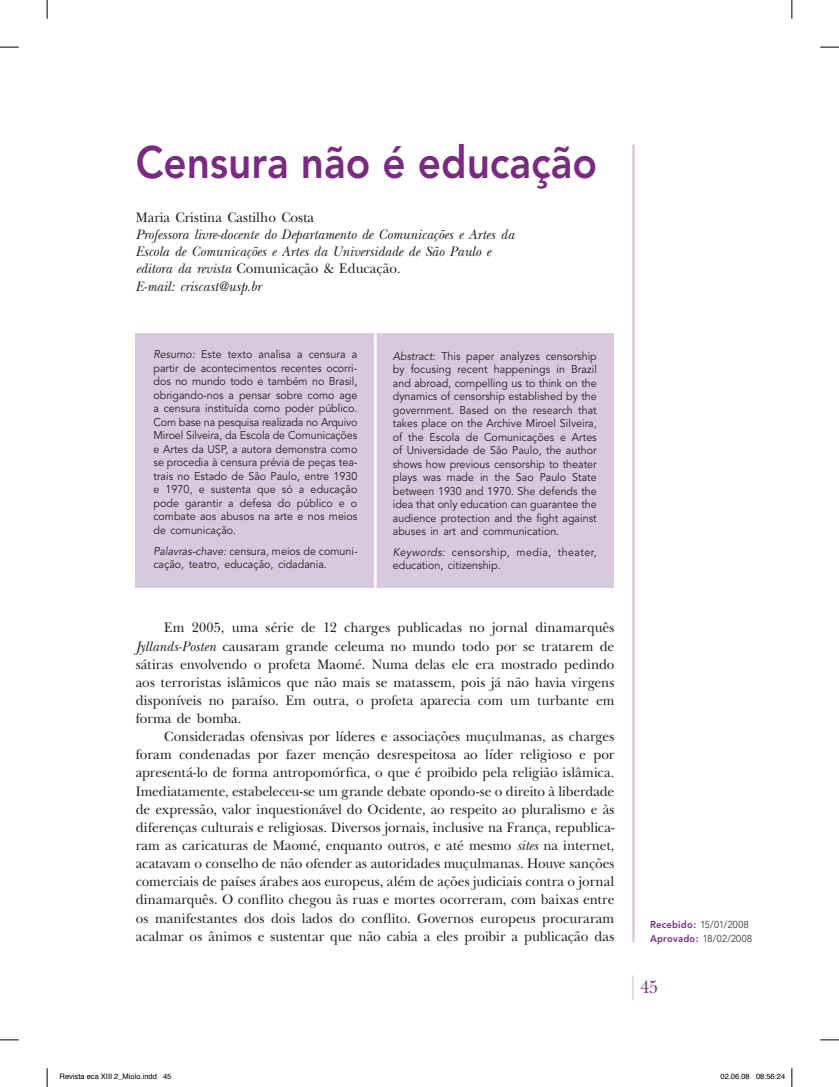
<style>
.page{position:relative;width:839px;height:1087px;background:#fff}
.page>*{position:absolute;margin:0;border:0;box-sizing:border-box;transform-origin:0 0}
.t1{font:800 45px "Avenir";color:#7b2a83;scale:.9 1}
.t2{font:18.75px "New Baskerville";color:#7b2a83;scale:.9 1}
.t3{font:14.38px/18.1px "New Baskerville";color:#231f20;text-align:justify;scale:.95 1}
.t4{font:italic 14.38px/17.2px "New Baskerville";color:#231f20;scale:.95 1}
.t5{font:11.25px/13.5px "Avenir";color:#231f20;text-align:justify;scale:.95 1}
.t6{font:11.25px/13.5px "Avenir";letter-spacing:.035em;color:#231f20;scale:.95 1}
.t7{font:300 10px/13.8px "Avenir";letter-spacing:.025em;color:#231f20;scale:.95 1}
.t8{font:7.5px "Helvetica";color:#000}
.s1{font-style:normal}
.s2{font-style:italic}
.s3{font-weight:800;color:#7b2a83}
</style>
<div class="page">
<hr style="left:632px;top:145px;width:2px;height:797px;background:#d8c9de">
<svg style="left:632px;top:975px;width:1px;height:25px"></svg>
<div style="left:136px;top:333px;width:477px;height:254px;background:#d8c9de"></div>
<hr style="left:374px;top:333px;width:2px;height:293px;background:#fff">
<svg style="left:0;top:46px;width:19px;height:2px"></svg>
<svg style="left:820px;top:46px;width:18px;height:2px"></svg>
<svg style="left:0;top:1039px;width:19px;height:1px"></svg>
<svg style="left:820px;top:1039px;width:18px;height:1px"></svg>
<svg style="left:46px;top:0;width:2px;height:19px"></svg>
<svg style="left:46px;top:1068px;width:2px;height:18px"></svg>
<svg style="left:791px;top:0;width:1px;height:19px"></svg>
<svg style="left:791px;top:1068px;width:1px;height:18px"></svg>
<h1 class="t1" style="left:136px;top:136px;width:514px">Censura não é educação</h1>
<p class="t3" style="left:136px;top:208px;width:189px">Maria Cristina Castilho Costa</p>
<p class="t4" style="left:136px;top:225px;width:400px">Professora livre-docente do Departamento de Comunicações e Artes da Escola de Comunicações e Artes da Universidade de São Paulo e editora da revista <span class="s1">Comunicação &amp; Educação</span>.<br>E-mail: criscast@usp.br</p>
<p class="t5" style="left:153px;top:348px;width:216px"><span class="s2">Resumo:</span> Este texto analisa a censura a partir de acontecimentos recentes ocorri&shy;dos no mundo todo e também no Brasil, obrigando-nos a pensar sobre como age a censura instituída como poder público.<br>Com base na pesquisa realizada no Arquivo Miroel Silveira, da Escola de Comunicações e Artes da USP, a autora demonstra como se procedia à censura prévia de peças tea&shy;trais no Estado de São Paulo, entre 1930 e 1970, e sustenta que só a educação pode garantir a defesa do público e o combate aos abusos na arte e nos meios de comunicação.</p>
<p class="t5" style="left:153px;top:544px;width:216px"><span class="s2">Palavras-chave:</span> censura, meios de comuni&shy;cação, teatro, educação, cidadania.</p>
<p class="t5" style="left:393px;top:349px;width:216px"><span class="s2">Abstract:</span> This paper analyzes censorship by focusing recent happenings in Brazil and abroad, compelling us to think on the dynamics of censorship established by the government. Based on the research that takes place on the Archive Miroel Silveira, of the Escola de Comunicações e Artes of Universidade de São Paulo, the author shows how previous censorship to theater plays was made in the Sao Paulo State between 1930 and 1970. She defends the idea that only education can guarantee the audience protection and the fight against abuses in art and communication.</p>
<p class="t6" style="left:393px;top:545px;width:216px"><span class="s2">Keywords:</span> censorship, media, theater, education, citizenship.</p>
<p class="t3" style="left:136px;top:618px;width:505px;text-indent:28px">Em 2005, uma série de 12 charges publicadas no jornal dinamarquês <span class="s2">Jyllands-Posten</span> causaram grande celeuma no mundo todo por se tratarem de sátiras envolvendo o profeta Maomé. Numa delas ele era mostrado pedindo aos terroristas islâmicos que não mais se matassem, pois já não havia virgens disponíveis no paraíso. Em outra, o profeta aparecia com um turbante em forma de bomba.</p>
<p class="t3" style="left:136px;top:727px;width:505px;text-indent:28px">Consideradas ofensivas por líderes e associações muçulmanas, as charges foram condenadas por fazer menção desrespeitosa ao líder religioso e por apresentá-lo de forma antropomórfica, o que é proibido pela religião islâmica.<br>Imediatamente, estabeleceu-se um grande debate opondo-se o direito à liberdade de expressão, valor inquestionável do Ocidente, ao respeito ao pluralismo e às diferenças culturais e religiosas. Diversos jornais, inclusive na França, republica&shy;ram as caricaturas de Maomé, enquanto outros, e até mesmo <span class="s2">sites</span> na internet, acatavam o conselho de não ofender as autoridades muçulmanas. Houve sanções comerciais de países árabes aos europeus, além de ações judiciais contra o jornal dinamarquês. O conflito chegou às ruas e mortes ocorreram, com baixas entre os manifestantes dos dois lados do conflito. Governos europeus procuraram acalmar os ânimos e sustentar que não cabia a eles proibir a publicação das</p>
<p class="t7" style="left:649px;top:917px;width:109px"><span class="s3">Recebido:</span> 15/01/2008<br><span class="s3">Aprovado:</span> 18/02/2008</p>
<h2 class="t2" style="left:640px;top:975px;width:21px">45</h2>
<p class="t8" style="left:60px;top:1070px;width:113px">Revista eca XIII 2_Miolo.indd 45</p>
<p class="t8" style="left:720px;top:1070px;width:66px">02.06.08 08:56:24</p>
</div>
